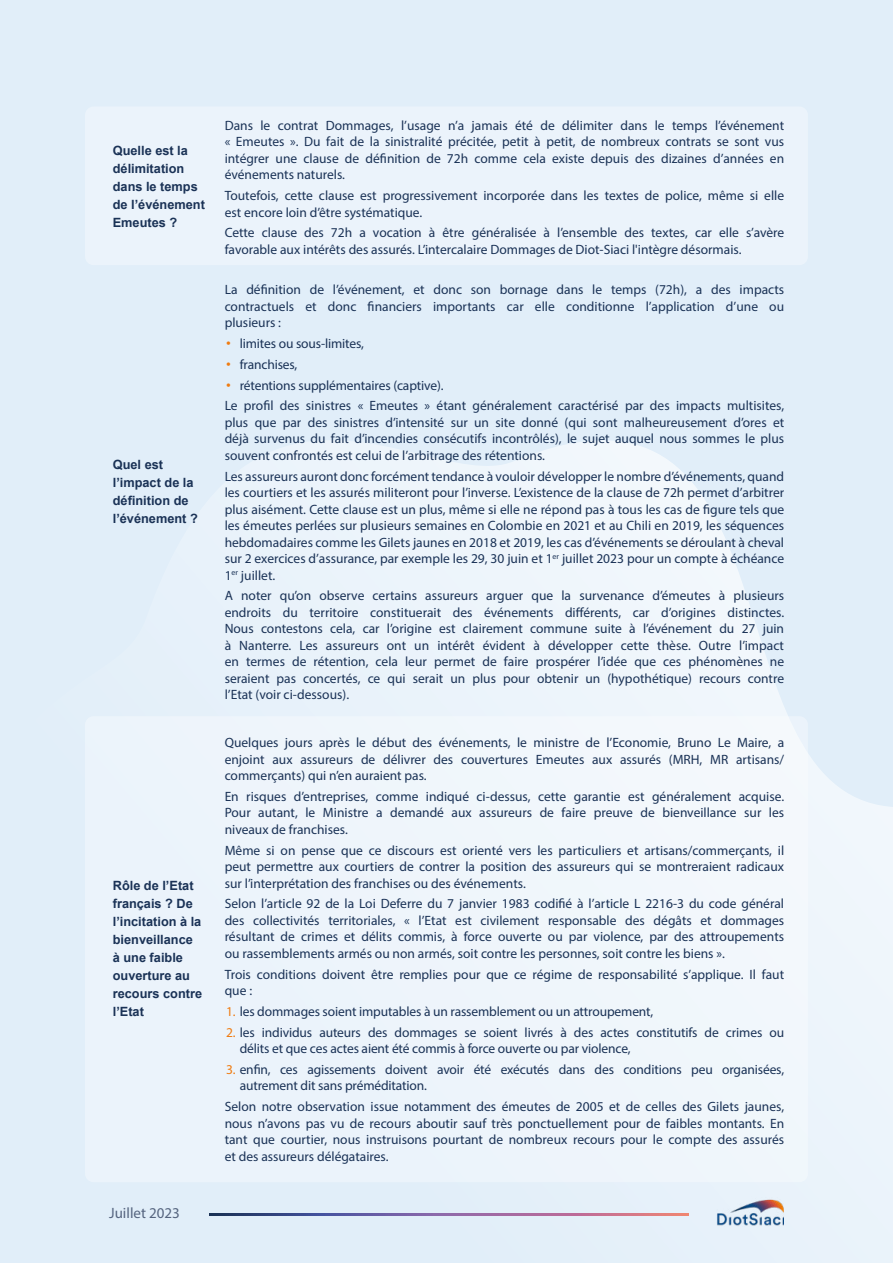
<style>
.page{position:relative;width:893px;height:1263px;background:#e1eef9}
.page>*{position:absolute;margin:0;border:0;box-sizing:border-box;transform-origin:0 0}
.t1{font:15px "Myriad Pro";color:#55647f}
.t2{font:13.5px/16.5px "Myriad Pro";color:#1a3256;text-align:justify}
.t3{font:700 12.75px/18px "Arial";color:#1a3256}
.s1{font-family:"Arial";color:#ef7b10}
.s2{color:#ef7b10}
</style>
<div class="page">
<svg style="left:209px;top:440px;width:684px;height:776px;fill:#ebf4fb"></svg>
<img style="left:717px;top:1191px;width:67px;height:35px">
<svg style="left:210px;top:1213px;width:478px;height:2px"></svg>
<div style="left:85px;top:107px;width:723px;height:158px;background:#ebf3fb;border-radius:9px"></div>
<div style="left:85px;top:716px;width:723px;height:466px;background:#eef5fb;border-radius:9px"></div>
<p class="t3" style="left:113px;top:142px;width:94px">Quelle est la délimitation dans le temps de l’événement<br>Emeutes ?</p>
<p class="t3" style="left:113px;top:456px;width:87px">Quel est l’impact de la définition de l’événement ?</p>
<p class="t3" style="left:113px;top:877px;width:91px">Rôle de l’Etat français ? De l’incitation à la bienveillance à une faible ouverture au recours contre l’Etat</p>
<p class="t1" style="left:109px;top:1203px;width:72px">Juillet 2023</p>
<p class="t2" style="left:225px;top:117px;width:561px">Dans le contrat Dommages, l’usage n’a jamais été de délimiter dans le temps l’événement « Emeutes ». Du fait de la sinistralité précitée, petit à petit, de nombreux contrats se sont vus intégrer une clause de définition de 72h comme cela existe depuis des dizaines d’années en événements naturels.</p>
<p class="t2" style="left:225px;top:187px;width:561px">Toutefois, cette clause est progressivement incorporée dans les textes de police, même si elle est encore loin d’être systématique.</p>
<p class="t2" style="left:225px;top:224px;width:561px">Cette clause des 72h a vocation à être généralisée à l’ensemble des textes, car elle s’avère favorable aux intérêts des assurés. L’intercalaire Dommages de Diot-Siaci l'intègre désormais.</p>
<p class="t2" style="left:225px;top:281px;width:561px">La définition de l’événement, et donc son bornage dans le temps (72h), a des impacts contractuels et donc financiers importants car elle conditionne l’application d’une ou plusieurs :</p>
<p class="t2" style="left:226px;top:335px;width:139px"><span class="s1">•</span> limites ou sous-limites,</p>
<p class="t2" style="left:226px;top:356px;width:73px"><span class="s1">•</span> franchises,</p>
<p class="t2" style="left:225px;top:374px;width:561px;line-height:20.7px"><span class="s1">•</span> rétentions supplémentaires (captive).<br>Le profil des sinistres « Emeutes » étant généralement caractérisé par des impacts multisites,</p>
<p class="t2" style="left:225px;top:414px;width:561px">plus que par des sinistres d’intensité sur un site donné (qui sont malheureusement d’ores et déjà survenus du fait d’incendies consécutifs incontrôlés), le sujet auquel nous sommes le plus souvent confrontés est celui de l’arbitrage des rétentions.</p>
<p class="t2" style="left:225px;top:468px;width:561px">Les assureurs auront donc forcément tendance à vouloir développer le nombre d’événements, quand les courtiers et les assurés militeront pour l’inverse. L’existence de la clause de 72h permet d’arbitrer plus aisément. Cette clause est un plus, même si elle ne répond pas à tous les cas de figure tels que les émeutes perlées sur plusieurs semaines en Colombie en 2021 et au Chili en 2019, les séquences hebdomadaires comme les Gilets jaunes en 2018 et 2019, les cas d’événements se déroulant à cheval sur 2 exercices d’assurance, par exemple les 29, 30 juin et 1<sup>er</sup> juillet 2023 pour un compte à échéance 1<sup>er</sup> juillet.</p>
<p class="t2" style="left:225px;top:587px;width:561px">A noter qu’on observe certains assureurs arguer que la survenance d’émeutes à plusieurs endroits du territoire constituerait des événements différents, car d’origines distinctes.<br>Nous contestons cela, car l’origine est clairement commune suite à l’événement du 27 juin à Nanterre. Les assureurs ont un intérêt évident à développer cette thèse. Outre l’impact en termes de rétention, cela leur permet de faire prospérer l’idée que ces phénomènes ne seraient pas concertés, ce qui serait un plus pour obtenir un (hypothétique) recours contre l’Etat (voir ci-dessous).</p>
<p class="t2" style="left:225px;top:734px;width:561px">Quelques jours après le début des événements, le ministre de l’Economie, Bruno Le Maire, a enjoint aux assureurs de délivrer des couvertures Emeutes aux assurés (MRH, MR artisans/ commerçants) qui n’en auraient pas.</p>
<p class="t2" style="left:225px;top:788px;width:561px">En risques d’entreprises, comme indiqué ci-dessus, cette garantie est généralement acquise.<br>Pour autant, le Ministre a demandé aux assureurs de faire preuve de bienveillance sur les niveaux de franchises.</p>
<p class="t2" style="left:225px;top:841px;width:561px">Même si on pense que ce discours est orienté vers les particuliers et artisans/commerçants, il peut permettre aux courtiers de contrer la position des assureurs qui se montreraient radicaux sur l’interprétation des franchises ou des événements.</p>
<p class="t2" style="left:225px;top:895px;width:561px">Selon l’article 92 de la Loi Deferre du 7 janvier 1983 codifié à l’article L 2216-3 du code général des collectivités territoriales, « l’Etat est civilement responsable des dégâts et dommages résultant de crimes et délits commis, à force ouverte ou par violence, par des attroupements ou rassemblements armés ou non armés, soit contre les personnes, soit contre les biens ».</p>
<p class="t2" style="left:225px;top:965px;width:561px">Trois conditions doivent être remplies pour que ce régime de responsabilité s’applique. Il faut que :</p>
<p class="t2" style="left:226px;top:1003px;width:429px"><span class="s2">1.</span> les dommages soient imputables à un rassemblement ou un attroupement,</p>
<p class="t2" style="left:240px;top:1023px;width:546px;text-indent:-14px"><span class="s2">2.</span> les individus auteurs des dommages se soient livrés à des actes constitutifs de crimes ou délits et que ces actes aient été commis à force ouverte ou par violence,</p>
<p class="t2" style="left:240px;top:1061px;width:546px;text-indent:-14px"><span class="s2">3.</span> enfin, ces agissements doivent avoir été exécutés dans des conditions peu organisées, autrement dit sans préméditation.</p>
<p class="t2" style="left:225px;top:1098px;width:561px">Selon notre observation issue notamment des émeutes de 2005 et de celles des Gilets jaunes, nous n’avons pas vu de recours aboutir sauf très ponctuellement pour de faibles montants. En tant que courtier, nous instruisons pourtant de nombreux recours pour le compte des assurés et des assureurs délégataires.</p>
</div>
